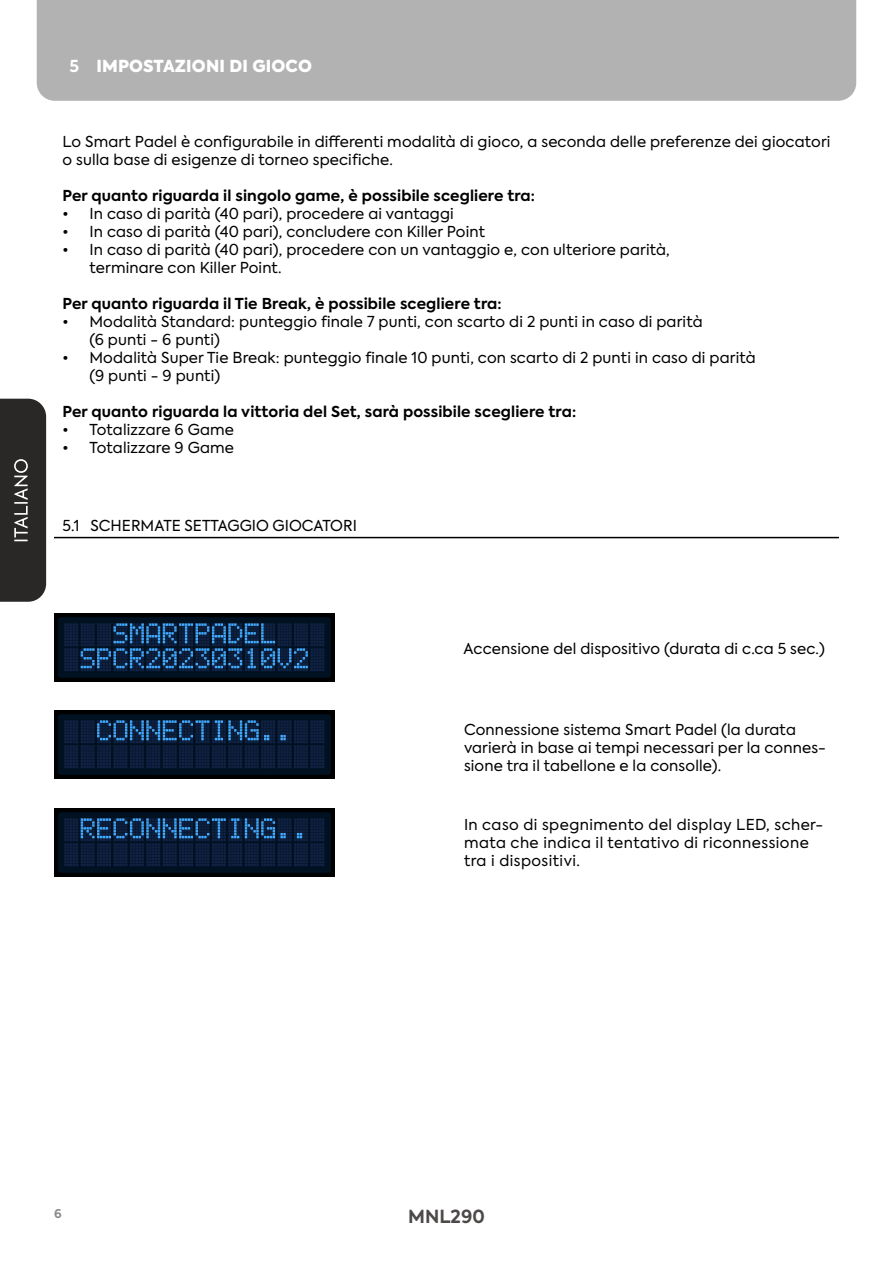
<style>
.page{position:relative;width:893px;height:1263px;background:#fff}
.page>*{position:absolute;margin:0;border:0;box-sizing:border-box;transform-origin:0 0}
.t1{font:700 18px "Axiforma";color:#4d4948}
.t2{font:900 16.5px "Axiforma";letter-spacing:.01em;color:#fff}
.t3{font:15px/18px "Axiforma";letter-spacing:.01em;color:#000}
.t4{font:700 15px "Axiforma";letter-spacing:.01em;color:#000}
.t5{font:15px/18px "Axiforma";letter-spacing:.03em;color:#000}
.t6{font:700 12px "Axiforma";color:#8a8989}
.s1{font-weight:700}
</style>
<div class="page">
<svg style="left:0;top:399px;width:46px;height:203px;background:#343230"></svg>
<div style="left:37px;top:0;width:819px;height:101px;background:#b3b2b2"></div>
<hr style="left:54px;top:537px;width:785px;height:1px;background:#000">
<img style="left:54px;top:614px;width:280px;height:68px">
<img style="left:54px;top:711px;width:280px;height:68px">
<img style="left:54px;top:808px;width:280px;height:68px">
<p class="t2" style="left:70px;top:54px;width:244px"><span class="s1">5</span> IMPOSTAZIONI DI GIOCO</p>
<p class="t3" style="left:63px;top:133px;width:769px">Lo Smart Padel è configurabile in differenti modalità di gioco, a seconda delle preferenze dei giocatori o sulla base di esigenze di torneo specifiche.</p>
<p class="t4" style="left:63px;top:186px;width:474px">Per quanto riguarda il singolo game, è possibile scegliere tra:</p>
<p class="t3" style="left:63px;top:205px;width:393px">• In caso di parità (40 pari), procedere ai vantaggi</p>
<p class="t3" style="left:63px;top:223px;width:424px">• In caso di parità (40 pari), concludere con Killer Point</p>
<p class="t3" style="left:90px;top:241px;width:582px;text-indent:-27px">• In caso di parità (40 pari), procedere con un vantaggio e, con ulteriore parità, terminare con Killer Point.</p>
<p class="t4" style="left:63px;top:294px;width:441px">Per quanto riguarda il Tie Break, è possibile scegliere tra:</p>
<p class="t3" style="left:90px;top:313px;width:615px;text-indent:-27px">• Modalità Standard: punteggio finale 7 punti, con scarto di 2 punti in caso di parità (6 punti - 6 punti)</p>
<p class="t3" style="left:90px;top:349px;width:668px;text-indent:-27px">• Modalità Super Tie Break: punteggio finale 10 punti, con scarto di 2 punti in caso di parità (9 punti - 9 punti)</p>
<p class="t4" style="left:63px;top:402px;width:515px">Per quanto riguarda la vittoria del Set, sarà possibile scegliere tra:</p>
<p class="t3" style="left:63px;top:421px;width:173px">• Totalizzare 6 Game</p>
<p class="t3" style="left:63px;top:439px;width:173px">• Totalizzare 9 Game</p>
<p class="t3" style="left:63px;top:517px;width:296px">5.1 SCHERMATE SETTAGGIO GIOCATORI</p>
<p class="t3" style="left:463px;top:640px;width:363px">Accensione del dispositivo (durata di c.ca 5 sec.)</p>
<p class="t3" style="left:464px;top:721px;width:364px">Connessione sistema Smart Padel (la durata varierà in base ai tempi necessari per la connes&shy;sione tra il tabellone e la consolle).</p>
<p class="t5" style="left:464px;top:816px;width:361px">In caso di spegnimento del display LED, scher&shy;mata che indica il tentativo di riconnessione tra i dispositivi.</p>
<p class="t6" style="left:54px;top:1206px;width:9px">6</p>
<p class="t1" style="left:408px;top:1204px;width:78px">MNL290</p>
</div>
